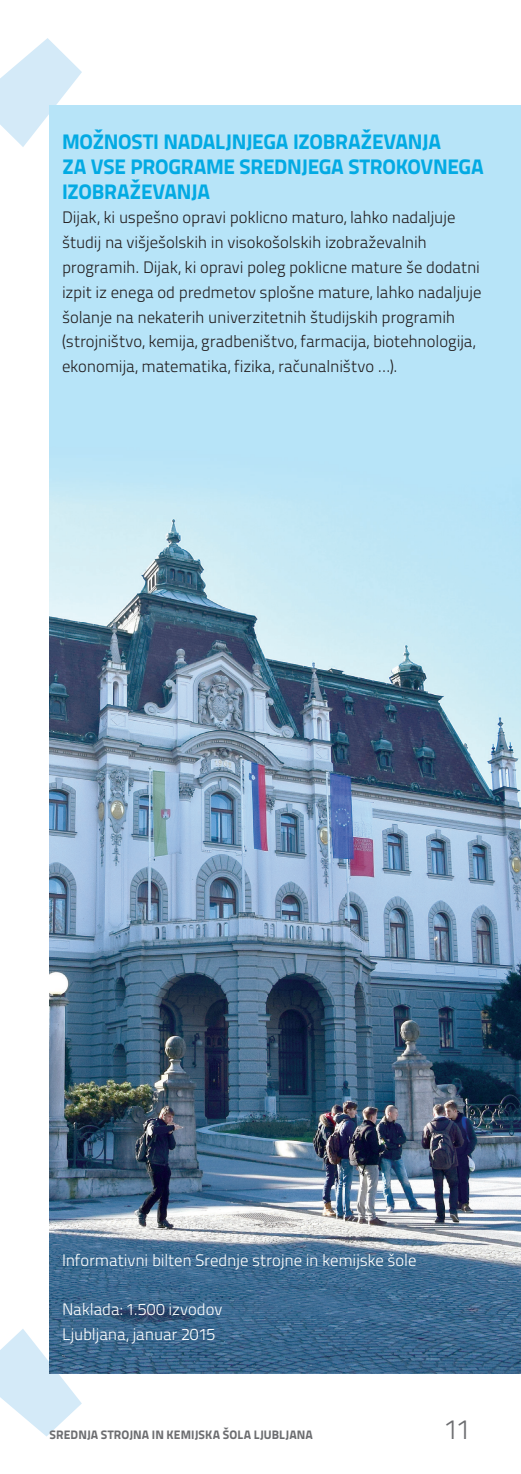
<style>
.page{position:relative;width:521px;height:1474px;background:#fff}
.page>*{position:absolute;margin:0;border:0;box-sizing:border-box;transform-origin:0 0}
.t1{font:28px "Titillium Text 22 L 250 wt";color:#6c6d70}
.t2{font:21px/24.8px "Titillium Text 22 L 999 wt";letter-spacing:-.015em;color:#03aae3}
.t3{font:16.62px/24.8px "Titillium Text 22 L 250 wt";letter-spacing:-.01em;color:#231f20}
.t4{font:16.62px/24.8px "Titillium Text 22 L 250 wt";letter-spacing:-.01em;color:#fff}
.t5{font:12.25px "Titillium Text 22 L 999 wt";letter-spacing:.005em;color:#6c6d70}
</style>
<div class="page">
<svg style="left:0;top:38px;width:82px;height:1398px"></svg>
<div style="left:50px;top:106px;width:471px;height:1266px;background:#b7e4f8"></div>
<img style="left:50px;top:482px;width:471px;height:890px">
<p class="t2" style="left:62px;top:128px;width:423px">MOŽNOSTI NADALJNJEGA IZOBRAŽEVANJA<br>ZA VSE PROGRAME SREDNJEGA STROKOVNEGA<br>IZOBRAŽEVANJA</p>
<p class="t3" style="left:62px;top:204px;width:421px">Dijak, ki uspešno opravi poklicno maturo, lahko nadaljuje študij na višješolskih in visokošolskih izobraževalnih programih. Dijak, ki opravi poleg poklicne mature še dodatni izpit iz enega od predmetov splošne mature, lahko nadaljuje šolanje na nekaterih univerzitetnih študijskih programih (strojništvo, kemija, gradbeništvo, farmacija, biotehnologija, ekonomija, matematika, fizika, računalništvo …).</p>
<p class="t4" style="left:62px;top:1246px;width:356px">Informativni bilten Srednje strojne in kemijske šole</p>
<p class="t4" style="left:62px;top:1295px;width:162px">Naklada: 1.500 izvodov<br>Ljubljana, januar 2015</p>
<p class="t5" style="left:50px;top:1425px;width:265px">SREDNJA STROJNA IN KEMIJSKA ŠOLA LJUBLJANA</p>
<h1 class="t1" style="left:444px;top:1408px;width:29px">11</h1>
</div>
